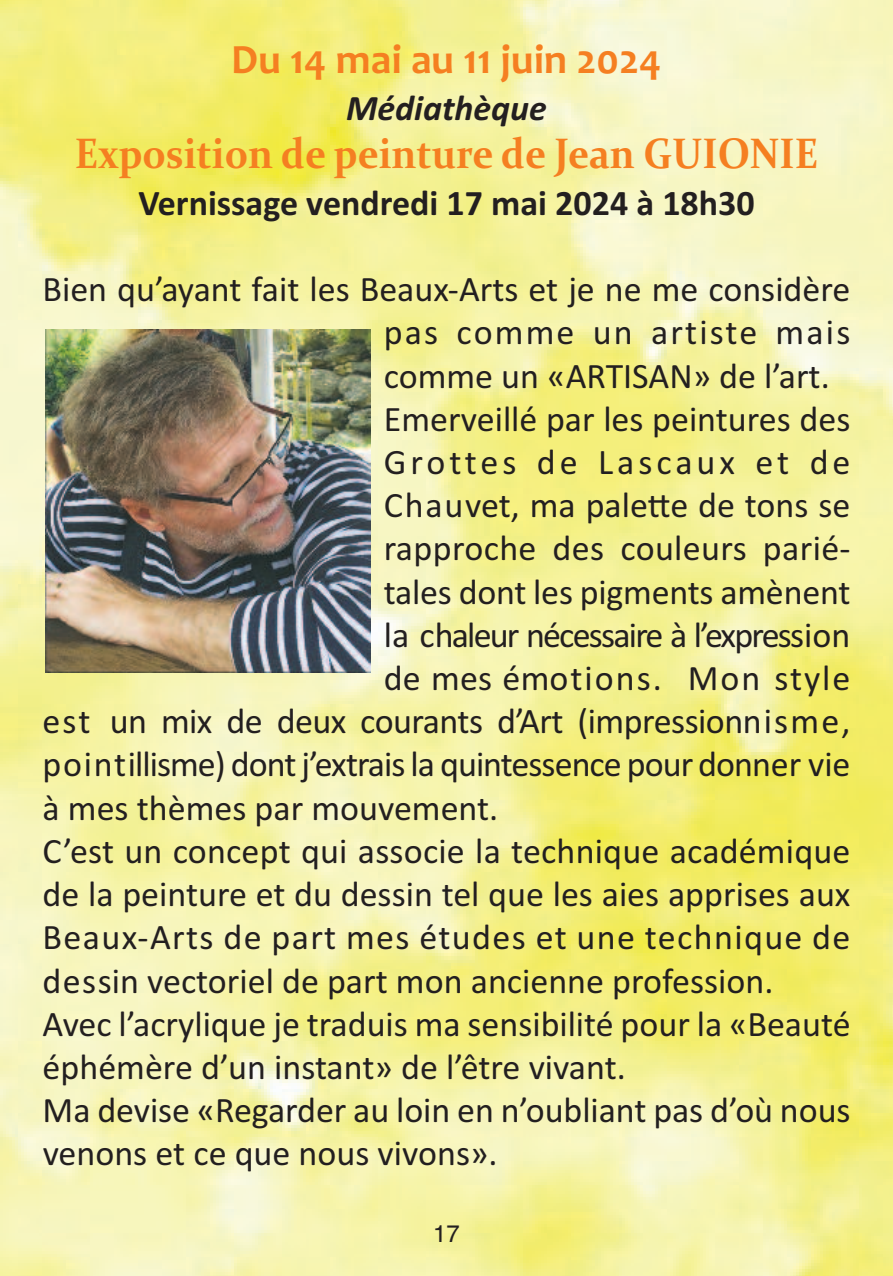
<style>
.page{position:relative;width:893px;height:1276px;background:#fff}
.page>*{position:absolute;margin:0;border:0;box-sizing:border-box;transform-origin:0 0}
.t1{font:700 42.9px "Constantia";color:#f57f21;scale:.91 1}
.t2{font:700 42px "Candara";color:#f57f21}
.t3{font:36px "Calibri";color:#231f20}
.t4{font:36px "Calibri";letter-spacing:-.025em;color:#231f20}
.t5{font:36px "Calibri";letter-spacing:.04em;color:#231f20}
.t6{font:700 36px "Calibri";color:#231f20}
.t7{font:36px "Calibri";letter-spacing:-.05em;color:#231f20}
.t8{font:36px "Calibri";letter-spacing:.055em;color:#231f20}
.t9{font:36px "Calibri";letter-spacing:.06em;color:#231f20}
.t10{font:36px "Calibri";letter-spacing:.11em;color:#231f20}
.t11{font:italic 700 36px "Calibri";color:#231f20}
.t12{font:24px "Helvetica";color:#231f20}
</style>
<div class="page">
<img style="left:0;top:0;width:893px;height:1276px">
<img style="left:45px;top:329px;width:326px;height:344px">
<p class="t2" style="left:231px;top:34px;width:432px">Du 14 mai au 11 juin 2024</p>
<p class="t11" style="left:346px;top:86px;width:202px">Médiathèque</p>
<p class="t1" style="left:75px;top:128px;width:818px">Exposition de peinture de Jean GuIonIE</p>
<p class="t6" style="left:138px;top:181px;width:618px">Vernissage vendredi 17 mai 2024 à 18h30</p>
<p class="t3" style="left:43px;top:268px;width:809px">Bien qu’ayant fait les Beaux-Arts et je ne me considère</p>
<p class="t9" style="left:384px;top:311px;width:468px">pas comme un artiste mais</p>
<p class="t3" style="left:384px;top:354px;width:447px">comme un «ARTISAN» de l’art.</p>
<p class="t3" style="left:384px;top:397px;width:468px">Emerveillé par les peintures des</p>
<p class="t10" style="left:384px;top:440px;width:468px">Grottes de Lascaux et de</p>
<p class="t3" style="left:384px;top:484px;width:468px">Chauvet, ma palette de tons se</p>
<p class="t3" style="left:384px;top:527px;width:468px">rapproche des couleurs parié-</p>
<p class="t3" style="left:384px;top:570px;width:468px">tales dont les pigments amènent</p>
<p class="t7" style="left:384px;top:613px;width:468px">la chaleur nécessaire à l’expression</p>
<p class="t8" style="left:384px;top:656px;width:468px">de mes émotions. Mon style</p>
<p class="t3" style="left:43px;top:700px;width:809px">est un mix de deux courants d’Art (impressionnisme,</p>
<p class="t4" style="left:43px;top:743px;width:809px">pointillisme) dont j’extrais la quintessence pour donner vie</p>
<p class="t3" style="left:43px;top:786px;width:457px">à mes thèmes par mouvement.</p>
<p class="t3" style="left:43px;top:829px;width:809px">C’est un concept qui associe la technique académique</p>
<p class="t3" style="left:43px;top:872px;width:809px">de la peinture et du dessin tel que les aies apprises aux</p>
<p class="t5" style="left:43px;top:916px;width:809px">Beaux-Arts de part mes études et une technique de</p>
<p class="t3" style="left:43px;top:959px;width:732px">dessin vectoriel de part mon ancienne profession.</p>
<p class="t3" style="left:43px;top:1002px;width:809px">Avec l’acrylique je traduis ma sensibilité pour la «Beauté</p>
<p class="t3" style="left:43px;top:1045px;width:585px">éphémère d’un instant» de l’être vivant.</p>
<p class="t3" style="left:43px;top:1088px;width:809px">Ma devise «Regarder au loin en n’oubliant pas d’où nous</p>
<p class="t3" style="left:43px;top:1132px;width:456px">venons et ce que nous vivons».</p>
<p class="t12" style="left:433px;top:1219px;width:28px">17</p>
</div>
